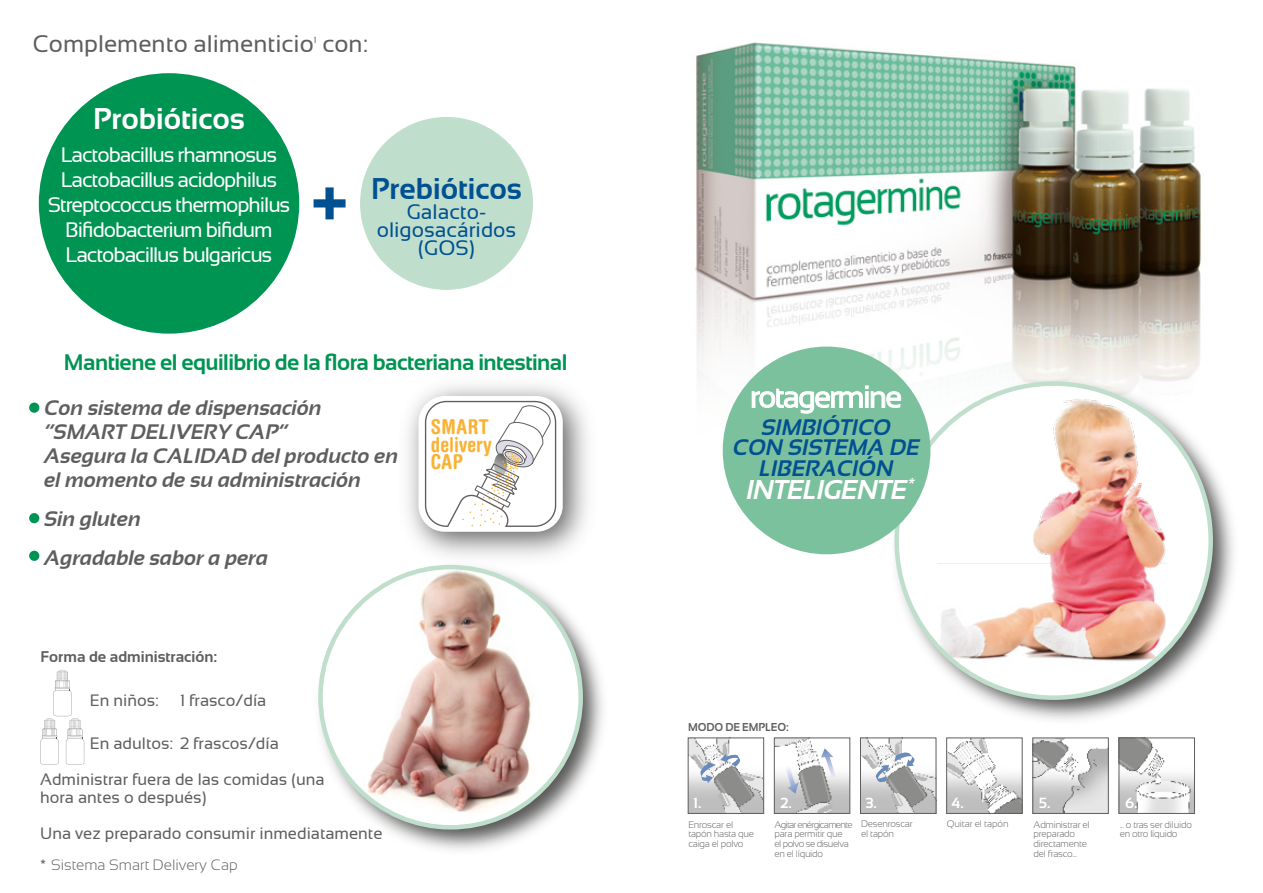
<style>
.page{position:relative;width:1263px;height:893px;background:#fff}
.page>*{position:absolute;margin:0;border:0;box-sizing:border-box;transform-origin:0 0}
.t1{font:700 30px "Sansation";color:#fff}
.t2{font:700 30px "Sansation";color:#005092}
.t3{font:italic 700 27.15px "Sansation";letter-spacing:-.025em;color:#fff}
.t4{font:24px "Sansation";color:#5f5e5e}
.t5{font:700 22.5px "Sansation";letter-spacing:-.025em;color:#009453}
.t6{font:italic 700 22.5px/20.1px "Sansation";color:#005092;text-align:center}
.t7{font:italic 700 21px/24px "Sansation";color:#5f5e5e}
.t8{font:21px/25.2px "Sansation";letter-spacing:-.05em;color:#fff;text-align:center}
.t9{font:21px/18px "Sansation";color:#005092;text-align:center}
.t10{font:700 condensed 20.55px/17.5px "Helvetica Rounded";letter-spacing:.005em;color:#f9b234}
.t11{font:16.5px/18px "Sansation";color:#5f5e5e}
.t12{font:700 15.45px "Sansation";color:#5f5e5e}
.t13{font:300 15px "Sansation";color:#5f5e5e}
.t14{font:700 14.7px "Sansation";color:#fff}
.t15{font:700 11.4px "Sansation";letter-spacing:-.01em;color:#5f5e5e}
.t16{font:300 9.6px/9.6px "Sansation";letter-spacing:-.025em;color:#5f5e5e}
.t17{font:300 9.6px/9.6px "Sansation";letter-spacing:-.05em;color:#5f5e5e}
.t18{font:9px "Sansation";color:#5f5e5e}
.s1{font-weight:400}
</style>
<div class="page">
<img style="left:318px;top:600px;width:285px;height:250px">
<div style="left:320px;top:567px;width:261px;height:260px;background:#fff;border-radius:50%"></div>
<img style="left:353px;top:573px;width:199px;height:250px">
<img style="left:695px;top:42px;width:506px;height:511px">
<img style="left:885px;top:372px;width:348px;height:348px">
<div style="left:897px;top:384px;width:314px;height:314px;background:#fff;border-radius:50%"></div>
<img style="left:937px;top:397px;width:230px;height:271px">
<svg style="left:314px;top:187px;width:31px;height:32px"></svg>
<div style="left:39px;top:73px;width:260px;height:261px;background:#009453;border-radius:50%"></div>
<div style="left:360px;top:117px;width:173px;height:173px;background:#bfdecb;border-radius:50%"></div>
<img style="left:405px;top:385px;width:183px;height:188px">
<div style="left:418px;top:396px;width:145px;height:136px;background:#fff;border-radius:26px"></div>
<svg style="left:424px;top:400px;width:133px;height:128px"></svg>
<div style="left:29px;top:403px;width:10px;height:10px;background:#009453;border-radius:50%"></div>
<div style="left:29px;top:513px;width:10px;height:10px;background:#009453;border-radius:50%"></div>
<div style="left:29px;top:551px;width:10px;height:10px;background:#009453;border-radius:50%"></div>
<svg style="left:40px;top:670px;width:44px;height:95px"></svg>
<img style="left:690px;top:740px;width:72px;height:72px">
<img style="left:776px;top:740px;width:72px;height:72px">
<img style="left:862px;top:740px;width:72px;height:72px">
<img style="left:948px;top:740px;width:72px;height:72px">
<img style="left:1034px;top:740px;width:73px;height:72px">
<div style="left:1032px;top:738px;width:77px;height:76px;border:1px solid #5f5e5e"></div>
<div style="left:946px;top:738px;width:76px;height:76px;border:1px solid #5f5e5e"></div>
<div style="left:860px;top:738px;width:76px;height:76px;border:1px solid #5f5e5e"></div>
<div style="left:774px;top:738px;width:76px;height:76px;border:1px solid #5f5e5e"></div>
<div style="left:688px;top:738px;width:76px;height:76px;border:1px solid #5f5e5e"></div>
<img style="left:1121px;top:740px;width:72px;height:72px">
<div style="left:1119px;top:738px;width:76px;height:76px;border:1px solid #5f5e5e"></div>
<svg style="left:784px;top:760px;width:15px;height:34px"></svg>
<svg style="left:821px;top:748px;width:16px;height:34px"></svg>
<svg style="left:700px;top:754px;width:41px;height:29px"></svg>
<svg style="left:876px;top:751px;width:39px;height:32px"></svg>
<div style="left:723px;top:347px;width:207px;height:207px;background:#7cc19d;border-radius:50%"></div>
<svg style="left:752px;top:386px;width:149px;height:27px"></svg>
<h3 class="t4" style="left:33px;top:30px;width:336px">Complemento alimenticio con:</h3>
<p class="t18" style="left:314px;top:35px;width:4px">1</p>
<h1 class="t1" style="left:93px;top:102px;width:153px">Probióticos</h1>
<h3 class="t8" style="left:48px;top:142px;width:244px">Lactobacillus rhamnosus<br>Lactobacillus acidophilus<br>Streptococcus thermophilus<br>Bifidobacterium bifidum<br>Lactobacillus bulgaricus</h3>
<h1 class="t2" style="left:371px;top:172px;width:152px">Prebióticos</h1>
<h3 class="t9" style="left:377px;top:203px;width:141px">Galacto&shy;oligosacáridos (GOS)</h3>
<h3 class="t5" style="left:64px;top:349px;width:505px">Mantiene el equilibrio de la flora bacteriana intestinal</h3>
<h3 class="t7" style="left:44px;top:395px;width:355px">Con sistema de dispensación “SMART DELIVERY CAP”<br>Asegura la CALIDAD del producto en el momento de su administración</h3>
<h3 class="t7" style="left:44px;top:499px;width:225px;line-height:39px">Sin gluten<br>Agradable sabor a pera</h3>
<h3 class="t12" style="left:40px;top:648px;width:178px">Forma de administración:</h3>
<h3 class="t11" style="left:90px;top:691px;width:70px">En niños:</h3>
<h3 class="t11" style="left:180px;top:691px;width:88px">1 frasco/día</h3>
<h3 class="t11" style="left:90px;top:734px;width:191px">En adultos: 2 frascos/día</h3>
<h3 class="t11" style="left:40px;top:770px;width:286px">Administrar fuera de las comidas (una hora antes o después)</h3>
<h3 class="t11" style="left:40px;top:824px;width:344px">Una vez preparado consumir inmediatamente</h3>
<h3 class="t13" style="left:40px;top:856px;width:199px"><span class="s1">*</span> Sistema Smart Delivery Cap</h3>
<h3 class="t10" style="left:431px;top:418px;width:63px">SMART delivery<br>CAP</h3>
<h3 class="t6" style="left:733px;top:418px;width:188px">SIMBIÓTICO<br>CON SISTEMA DE<br>LIBERACIÓN</h3>
<h2 class="t3" style="left:747px;top:474px;width:170px">INTELIGENTE<sup>*</sup></h2>
<p class="t15" style="left:688px;top:721px;width:102px">MODO DE EMPLEO:</p>
<h3 class="t14" style="left:693px;top:795px;width:10px">1.</h3>
<h3 class="t14" style="left:780px;top:795px;width:13px">2.</h3>
<h3 class="t14" style="left:865px;top:795px;width:13px">3.</h3>
<h3 class="t14" style="left:951px;top:795px;width:14px">4.</h3>
<h3 class="t14" style="left:1039px;top:795px;width:13px">5.</h3>
<p class="t16" style="left:688px;top:820px;width:67px">Enroscar el tapón hasta que caiga el polvo</p>
<p class="t17" style="left:774px;top:820px;width:80px">Agitar enérgicamente para permitir que<br>el polvo se disuelva en el líquido</p>
<p class="t16" style="left:861px;top:819px;width:53px">Desenroscar el tapón</p>
<p class="t16" style="left:947px;top:819px;width:63px">Quitar el tapón</p>
<p class="t16" style="left:1033px;top:820px;width:58px">Administrar el preparado directamente del frasco...</p>
<h3 class="t14" style="left:1125px;top:795px;width:14px">6.</h3>
<p class="t16" style="left:1120px;top:820px;width:74px">... o tras ser diluido en otro líquido</p>
</div>
